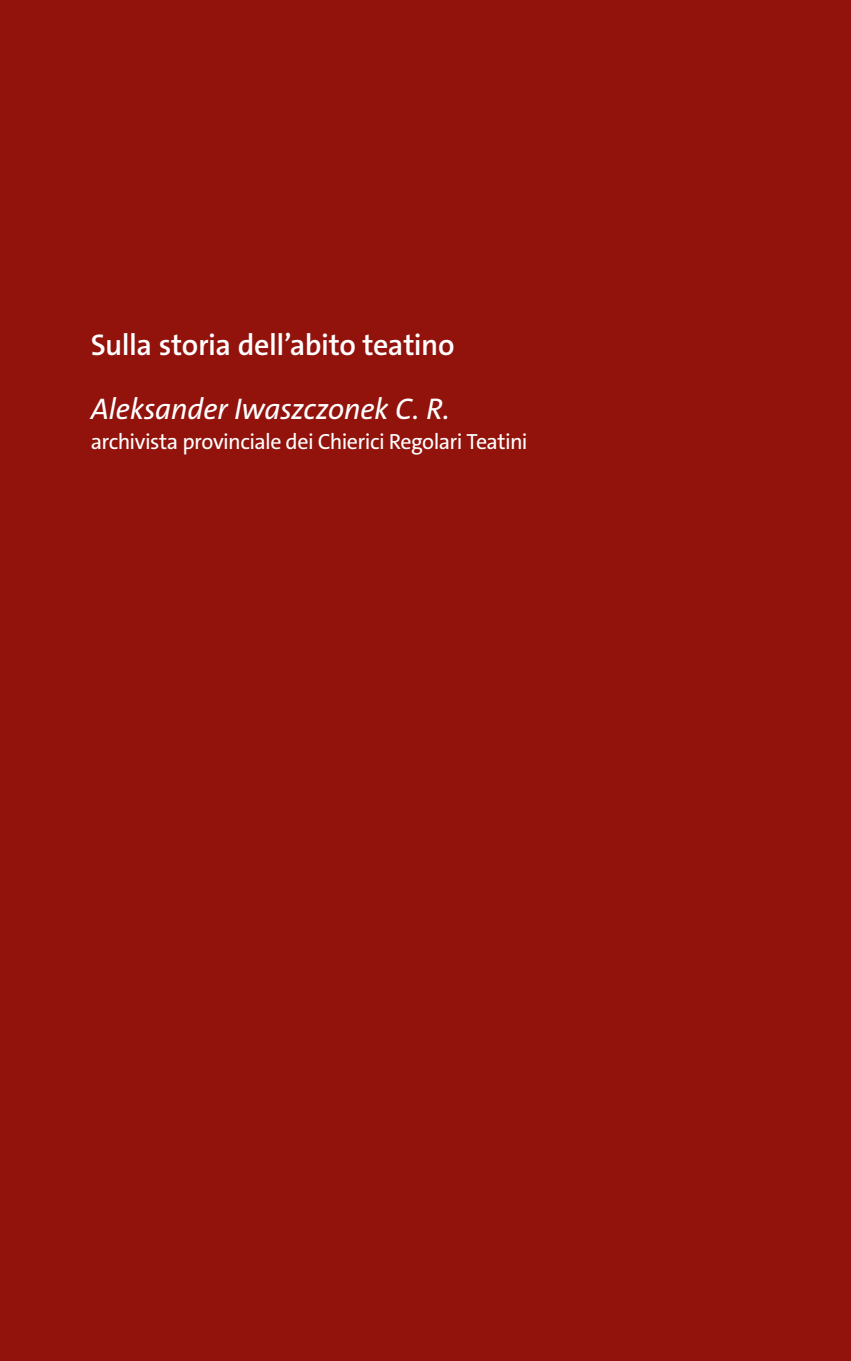
<style>
.page{position:relative;width:851px;height:1361px;background:#fff}
.page>*{position:absolute;margin:0;border:0;box-sizing:border-box;transform-origin:0 0}
.t1{font:600 30px "The Sans E4 s";letter-spacing:-.015em;color:#fff}
.t2{font:italic 30px "The Sans E4 s";letter-spacing:-.015em;color:#fff}
.t3{font:22px "The Sans E4 s";letter-spacing:-.03em;color:#fff}
</style>
<div class="page">
<div style="left:0;top:0;width:850px;height:1361px;background:#92130c"></div>
<h1 class="t1" style="left:91px;top:325px;width:365px">Sulla storia dell’abito teatino</h1>
<h1 class="t2" style="left:91px;top:389px;width:360px">Aleksander Iwaszczonek C. R.</h1>
<p class="t3" style="left:91px;top:427px;width:438px">archivista provinciale dei Chierici Regolari Teatini</p>
</div>
